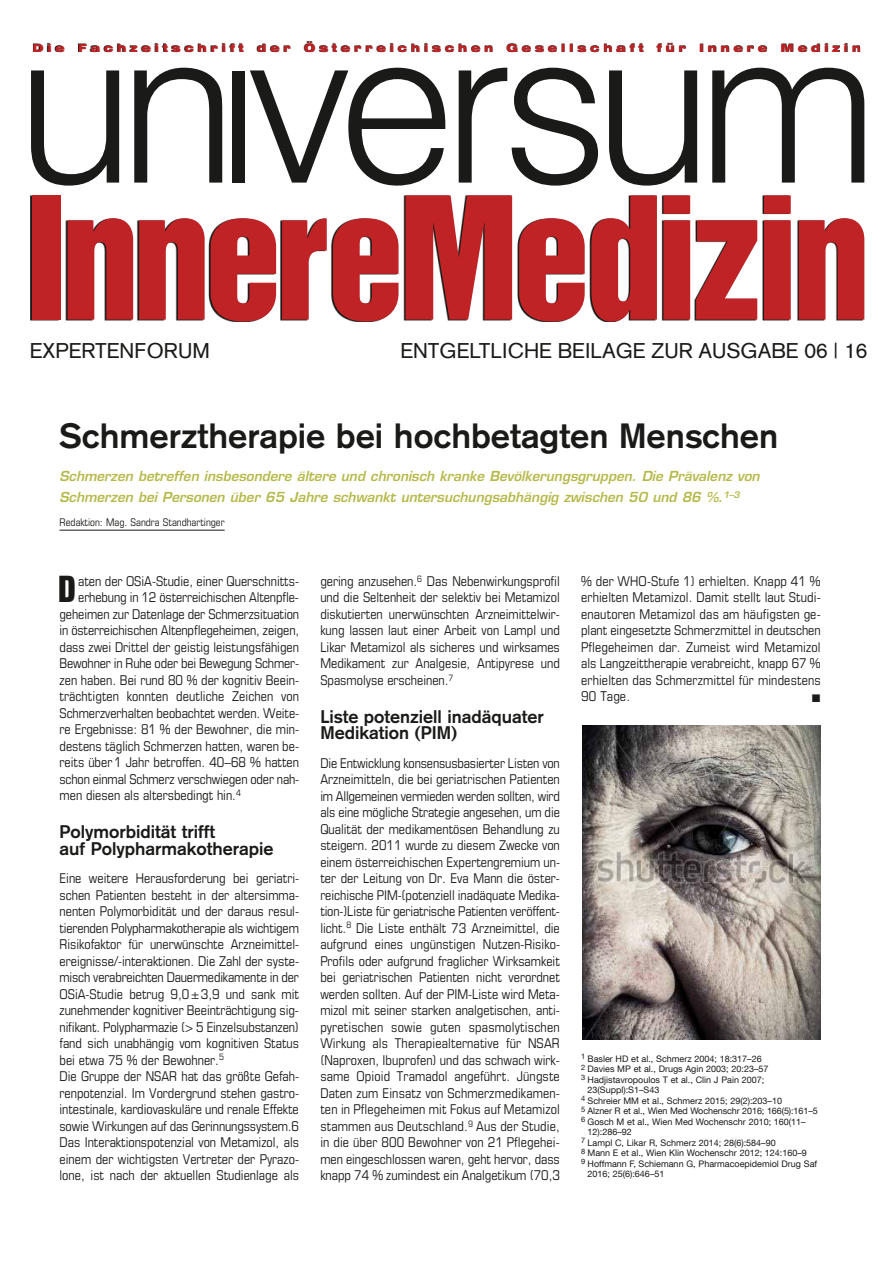
<style>
.page{position:relative;width:893px;height:1263px;background:#fff}
.page>*{position:absolute;margin:0;border:0;box-sizing:border-box;transform-origin:0 0}
.t1{font:300 216px "Swiss 721 BT";letter-spacing:-.045em;color:#1a1a18}
.t2{font:155.4px "Helvetica Inserat";letter-spacing:-.04em;color:#c02326}
.t3{font:700 condensed 36.3px "Eurostile";color:#1a1a18}
.t4{font:700 34.5px "Akzidenz Grotesk";color:#1a1a18}
.t5{font:21px "Akzidenz Grotesk";color:#1a1a18}
.t6{font:700 18px/16.5px "Akzidenz Grotesk";color:#1a1a18}
.t7{font:condensed 13.5px/16.5px "Eurostile";color:#1a1a18;text-align:justify}
.t8{font:italic 600 13.5px/21px "Eurostile";color:#b6b949}
.t9{font:900 expanded 10.95px "Swiss 721 BT";letter-spacing:.34em;color:#c02326}
.t10{font:condensed 10.5px "Eurostile";color:#1a1a18}
.t11{font:9px "Helvetica Neue LT Com";color:#1a1a18}
</style>
<div class="page">
<div style="left:232px;top:71px;width:12px;height:112px;background:#1a1a18"></div>
<svg style="left:33px;top:41px;width:827px;height:11px"></svg>
<svg style="left:30px;top:195px;width:833px;height:127px;fill:#1a1a18"></svg>
<hr style="left:60px;top:530px;width:165px;height:1px;background:#1a1a18">
<img style="left:583px;top:726px;width:238px;height:313px">
<p class="t9" style="left:32px;top:41px;width:830px">Die Fachzeitschrift der Österreichischen Gesellschaft für Innere Medizin</p>
<h1 class="t1" style="left:17px;top:-26px;width:862px">unversum</h1>
<h2 class="t2" style="left:25px;top:166px;width:847px">InnereMedizin</h2>
<h3 class="t5" style="left:30px;top:338px;width:182px">EXPERTENFORUM</h3>
<h3 class="t5" style="left:400px;top:338px;width:469px">ENTGELTLICHE BEILAGE ZUR AUSGABE 06 | 16</h3>
<h3 class="t4" style="left:60px;top:415px;width:720px">Schmerztherapie bei hochbetagten Menschen</h3>
<p class="t8" style="left:60px;top:466px;width:702px">Schmerzen betreffen insbesondere ältere und chronisch kranke Bevölkerungsgruppen. Die Prävalenz von<br>Schmerzen bei Personen über 65 Jahre schwankt untersuchungsabhängig zwischen 50 und 86 %.<sup>1–3</sup></p>
<p class="t10" style="left:60px;top:516px;width:167px">Redaktion: Mag. Sandra Standhartinger</p>
<h3 class="t3" style="left:58px;top:567px;width:20px">D</h3>
<p class="t7" style="left:78px;top:573px;width:222px">aten der OSiA-Studie, einer Querschnitts-</p>
<p class="t7" style="left:78px;top:589px;width:222px">erhebung in 12 österreichischen Altenpfle-</p>
<p class="t7" style="left:60px;top:606px;width:241px">geheimen zur Datenlage der Schmerzsituation</p>
<p class="t7" style="left:60px;top:622px;width:241px">in österreichischen Altenpflegeheimen, zeigen,</p>
<p class="t7" style="left:60px;top:639px;width:241px">dass zwei Drittel der geistig leistungsfähigen</p>
<p class="t7" style="left:60px;top:655px;width:241px">Bewohner in Ruhe oder bei Bewegung Schmer-</p>
<p class="t7" style="left:60px;top:672px;width:241px">zen haben. Bei rund 80 % der kognitiv Beein-</p>
<p class="t7" style="left:60px;top:688px;width:241px">trächtigten konnten deutliche Zeichen von</p>
<p class="t7" style="left:60px;top:705px;width:241px">Schmerzverhalten beobachtet werden. Weite-</p>
<p class="t7" style="left:60px;top:721px;width:241px">re Ergebnisse: 81 % der Bewohner, die min-</p>
<p class="t7" style="left:60px;top:738px;width:241px">destens täglich Schmerzen hatten, waren be-</p>
<p class="t7" style="left:60px;top:754px;width:241px">reits über1 Jahr betroffen. 40–68 % hatten</p>
<p class="t7" style="left:60px;top:771px;width:241px">schon einmal Schmerz verschwiegen oder nah-</p>
<p class="t7" style="left:60px;top:787px;width:183px">men diesen als altersbedingt hin.<sup>4</sup></p>
<h3 class="t6" style="left:60px;top:823px;width:215px">Polymorbidität trifft<br>auf Polypharmakotherapie</h3>
<p class="t7" style="left:60px;top:870px;width:241px;text-align:left">Eine weitere Herausforderung bei geriatri&shy;schen Patienten besteht in der altersimma&shy;nenten Polymorbidität und der daraus resul&shy;tierenden Polypharmakotherapie als wichtigem Risikofaktor für unerwünschte Arzneimittel&shy;ereignisse/-interaktionen. Die Zahl der syste&shy;misch verabreichten Dauermedikamente in der OSiA-Studie betrug 9,0±3,9 und sank mit zunehmender kognitiver Beeinträchtigung sig&shy;nifikant. Polypharmazie (&gt; 5 Einzelsubstanzen) fand sich unabhängig vom kognitiven Status bei etwa 75 % der Bewohner.<sup>5<br></sup>Die Gruppe der NSAR hat das größte Gefah&shy;renpotenzial. Im Vordergrund stehen gastro&shy;intestinale, kardiovaskuläre und renale Effekte sowie Wirkungen auf das Gerinnungssystem.6<br>Das Interaktionspotenzial von Metamizol, als einem der wichtigsten Vertreter der Pyrazo&shy;lone, ist nach der aktuellen Studienlage als</p>
<p class="t7" style="left:320px;top:573px;width:241px">gering anzusehen.<sup>6</sup> Das Nebenwirkungsprofil und die Seltenheit der selektiv bei Metamizol diskutierten unerwünschten Arzneimittelwir&shy;kung lassen laut einer Arbeit von Lampl und Likar Metamizol als sicheres und wirksames Medikament zur Analgesie, Antipyrese und Spasmolyse erscheinen.<sup>7</sup></p>
<h3 class="t6" style="left:320px;top:708px;width:225px">Liste potenziell inadäquater<br>Medikation (PIM)</h3>
<p class="t7" style="left:320px;top:754px;width:241px">Die Entwicklung konsensusbasierter Listen von Arzneimitteln, die bei geriatrischen Patienten im Allgemeinen vermieden werden sollten, wird als eine mögliche Strategie angesehen, um die Qualität der medikamentösen Behandlung zu steigern. 2011 wurde zu diesem Zwecke von einem österreichischen Expertengremium un&shy;ter der Leitung von Dr. Eva Mann die öster&shy;reichische PIM-(potenziell inadäquate Medika&shy;tion-)Liste für geriatrische Patienten veröffent&shy;licht.<sup>8</sup> Die Liste enthält 73 Arzneimittel, die aufgrund eines ungünstigen Nutzen-Risiko-Profils oder aufgrund fraglicher Wirksamkeit bei geriatrischen Patienten nicht verordnet werden sollten. Auf der PIM-Liste wird Meta&shy;mizol mit seiner starken analgetischen, anti&shy;pyretischen sowie guten spasmolytischen Wirkung als Therapiealternative für NSAR (Naproxen, Ibuprofen) und das schwach wirk&shy;same Opioid Tramadol angeführt. Jüngste Daten zum Einsatz von Schmerzmedikamen&shy;ten in Pflegeheimen mit Fokus auf Metamizol stammen aus Deutschland.<sup>9</sup> Aus der Studie, in die über 800 Bewohner von 21 Pflegehei&shy;men eingeschlossen waren, geht hervor, dass knapp 74 % zumindest ein Analgetikum (70,3</p>
<p class="t7" style="left:581px;top:573px;width:241px">% der WHO-Stufe 1) erhielten. Knapp 41 % erhielten Metamizol. Damit stellt laut Studi&shy;enautoren Metamizol das am häufigsten ge&shy;plant eingesetzte Schmerzmittel in deutschen Pflegeheimen dar. Zumeist wird Metamizol als Langzeittherapie verabreicht, knapp 67 % erhielten das Schmerzmittel für mindestens 90 Tage.</p>
<p class="t11" style="left:581px;top:1053px;width:182px"><sup>1</sup> Basler HD et al., Schmerz 2004; 18:317–26</p>
<p class="t11" style="left:581px;top:1063px;width:189px"><sup>2</sup> Davies MP et al., Drugs Agin 2003; 20:23–57</p>
<p class="t11" style="left:581px;top:1074px;width:185px"><sup>3</sup> Hadjistavropoulos T et al., Clin J Pain 2007;</p>
<p class="t11" style="left:587px;top:1084px;width:73px">23(Suppl):S1–S43</p>
<p class="t11" style="left:581px;top:1095px;width:202px"><sup>4</sup> Schreier MM et al., Schmerz 2015; 29(2):203–10</p>
<p class="t11" style="left:581px;top:1105px;width:238px"><sup>5</sup> Alzner R et al., Wien Med Wochenschr 2016; 166(5):161–5</p>
<p class="t11" style="left:581px;top:1116px;width:226px"><sup>6</sup> Gosch M et al., Wien Med Wochenschr 2010; 160(11–</p>
<p class="t11" style="left:587px;top:1126px;width:46px">12):286–92</p>
<p class="t11" style="left:581px;top:1137px;width:196px"><sup>7</sup> Lampl C, Likar R, Schmerz 2014; 28(6):584–90</p>
<p class="t11" style="left:581px;top:1147px;width:227px"><sup>8</sup> Mann E et al., Wien Klin Wochenschr 2012; 124:160–9</p>
<p class="t11" style="left:581px;top:1158px;width:238px"><sup>9</sup> Hoffmann F, Schiemann G, Pharmacoepidemiol Drug Saf</p>
<p class="t11" style="left:587px;top:1168px;width:78px">2016; 25(6):646–51</p>
</div>
